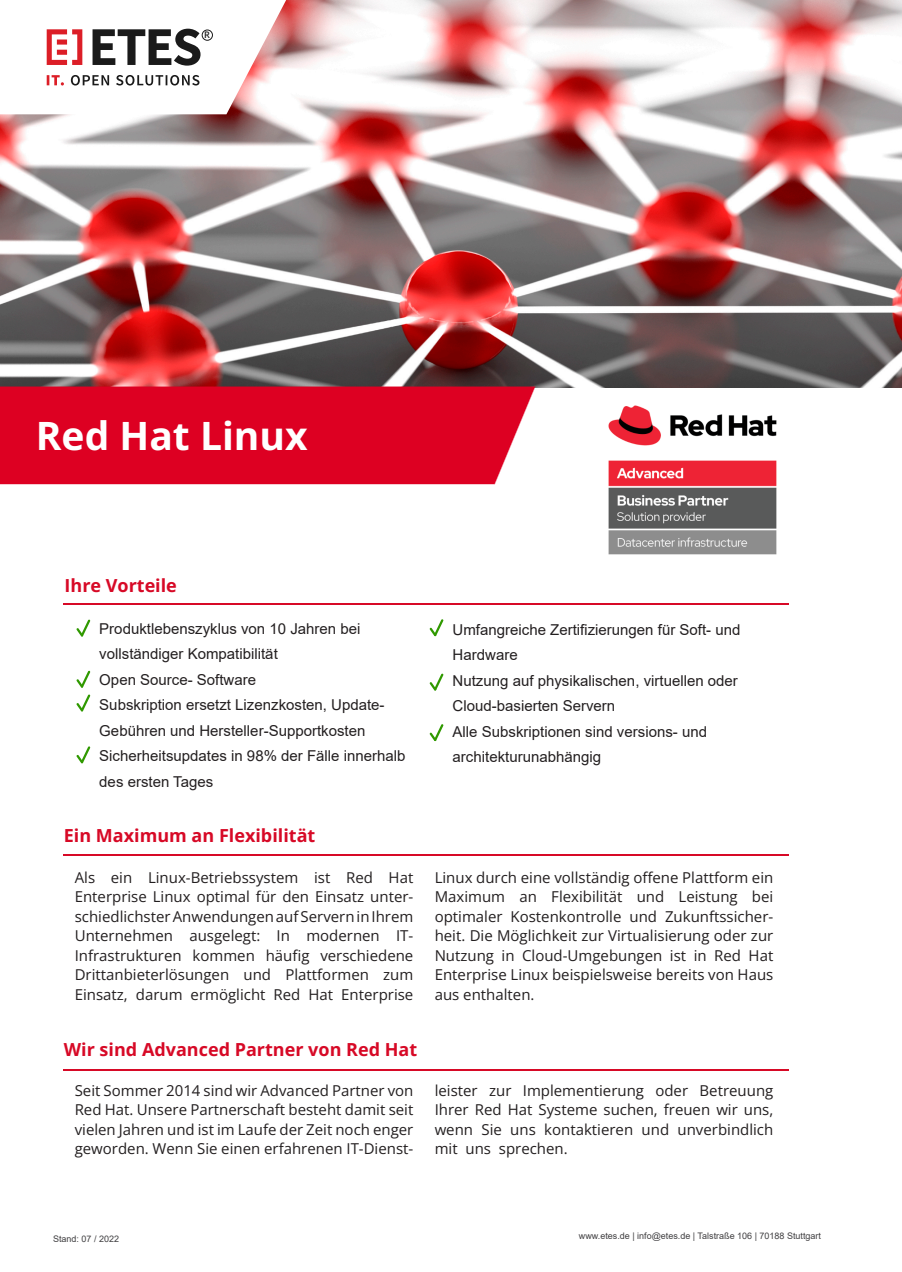
<style>
.page{position:relative;width:902px;height:1272px;background:#fff}
.page>*{position:absolute;margin:0;border:0;box-sizing:border-box;transform-origin:0 0}
.t1{font:700 39px "Open Sans";color:#fff}
.t2{font:700 18px "Open Sans";color:#d70926}
.t3{font:15px/19.5px "Open Sans";color:#231f20;text-align:justify}
.t4{font:15px/25.5px "Arial";color:#231f20}
.t5{font:9px "Arial";color:#403f41}
.t6{font:600 9px "Open Sans";color:#1a1a1a}
</style>
<div class="page">
<img style="left:0;top:0;width:901px;height:388px">
<svg style="left:0;top:0;width:290px;height:114px"></svg>
<div style="left:202px;top:30px;width:11px;height:11px;border:1px solid #1a1a1a;border-radius:50%"></div>
<svg style="left:76px;top:619px;width:14px;height:17px"></svg>
<svg style="left:76px;top:670px;width:14px;height:18px"></svg>
<svg style="left:76px;top:694px;width:14px;height:17px"></svg>
<svg style="left:76px;top:746px;width:14px;height:17px"></svg>
<svg style="left:429px;top:619px;width:14px;height:17px"></svg>
<svg style="left:429px;top:673px;width:14px;height:17px"></svg>
<svg style="left:429px;top:724px;width:14px;height:17px"></svg>
<div style="left:0;top:386px;width:535px;height:98px;background:#d02"></div>
<hr style="left:63px;top:854px;width:725px;height:2px;background:#d70926">
<hr style="left:63px;top:603px;width:725px;height:1px;background:#d70926">
<hr style="left:63px;top:1068px;width:725px;height:2px;background:#d70926">
<img style="left:608px;top:405px;width:169px;height:149px">
<p class="t6" style="left:204px;top:29px;width:7px">R</p>
<h1 class="t1" style="left:36px;top:408px;width:273px">Red Hat Linux</h1>
<p class="t2" style="left:65px;top:572px;width:114px">Ihre Vorteile</p>
<p class="t4" style="left:99px;top:617px;width:308px">Produktlebenszyklus von 10 Jahren bei vollständiger Kompatibilität<br>Open Source- Software<br>Subskription ersetzt Lizenzkosten, Update-Gebühren und Hersteller-Supportkosten Sicherheitsupdates in 98% der Fälle innerhalb des ersten Tages</p>
<p class="t4" style="left:452px;top:618px;width:289px">Umfangreiche Zertifizierungen für Soft- und<br>Hardware<br>Nutzung auf physikalischen, virtuellen oder<br>Cloud-basierten Servern<br>Alle Subskriptionen sind versions- und architekturunabhängig</p>
<p class="t2" style="left:64px;top:822px;width:253px">Ein Maximum an Flexibilität</p>
<p class="t3" style="left:75px;top:867px;width:340px">Als ein Linux-Betriebssystem ist Red Hat Enterprise Linux optimal für den Einsatz unter&shy;schiedlichster Anwendungen auf Servern inIhrem Unternehmen ausgelegt: In modernen IT-Infrastrukturen kommen häufig verschiedene Drittanbieterlösungen und Plattformen zum Einsatz, darum ermöglicht Red Hat Enterprise</p>
<p class="t3" style="left:434px;top:867px;width:340px">Linux durch eine vollständig offene Plattform ein Maximum an Flexibilität und Leistung bei optimaler Kostenkontrolle und Zukunftssicher&shy;heit. Die Möglichkeit zur Virtualisierung oder zur Nutzung in Cloud-Umgebungen ist in Red Hat Enterprise Linux beispielsweise bereits von Haus aus enthalten.</p>
<p class="t2" style="left:64px;top:1037px;width:355px">Wir sind Advanced Partner von Red Hat</p>
<p class="t3" style="left:75px;top:1080px;width:340px">Seit Sommer 2014 sind wir Advanced Partner von Red Hat. Unsere Partnerschaft besteht damit seit vielen Jahren und ist im Laufe der Zeit noch enger geworden. Wenn Sie einen erfahrenen IT-Dienst-</p>
<p class="t3" style="left:434px;top:1080px;width:340px">leister zur Implementierung oder Betreuung Ihrer Red Hat Systeme suchen, freuen wir uns, wenn Sie uns kontaktieren und unverbindlich mit uns sprechen.</p>
<p class="t5" style="left:53px;top:1235px;width:68px">Stand: 07 / 2022</p>
<p class="t5" style="left:579px;top:1232px;width:244px">www.etes.de | info@etes.de | Talstraße 106 | 70188 Stuttgart</p>
</div>
